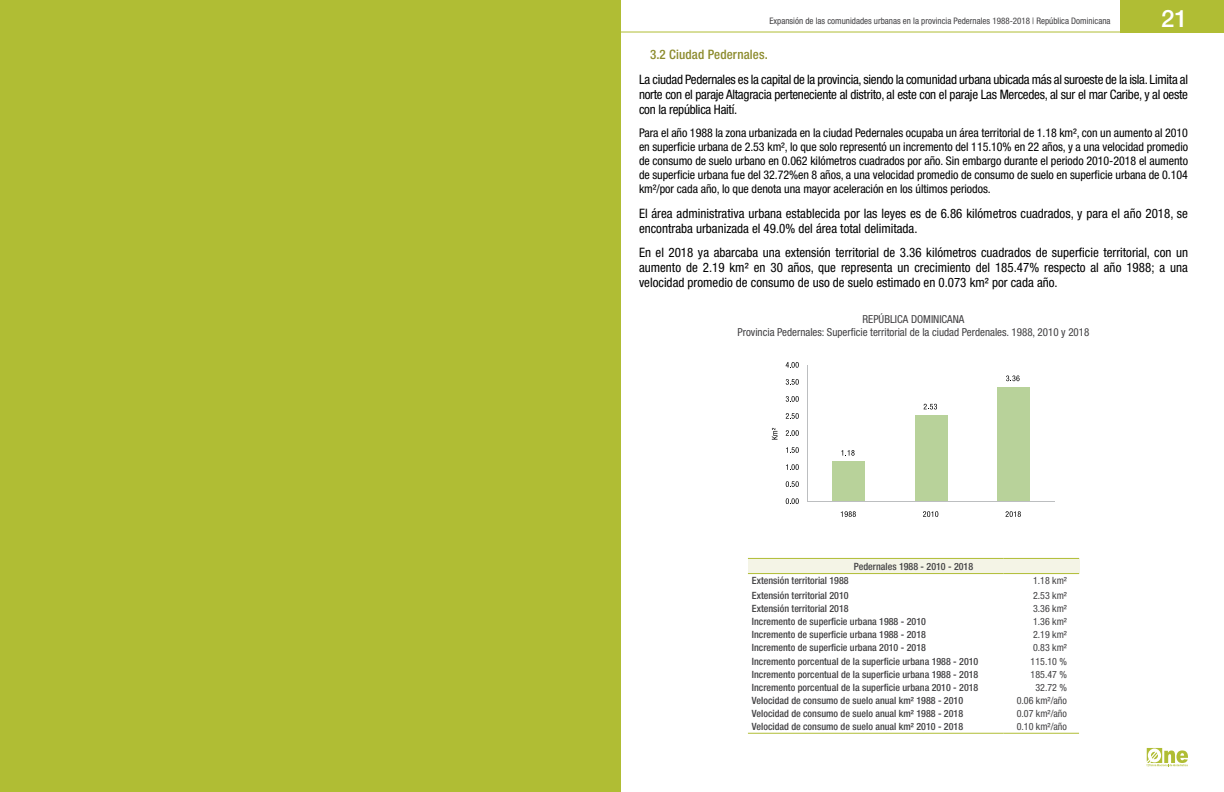
<style>
.page{position:relative;width:1224px;height:792px;background:#fff}
.page>*{position:absolute;margin:0;border:0;box-sizing:border-box;transform-origin:0 0}
.t1{font:500 24px "Helvetica Neue LT Std";color:#fff}
.t2{font:condensed 13px/15px "Helvetica Neue LT Std";color:#000;text-align:justify}
.t3{font:500 condensed 13px "Helvetica Neue LT Std";letter-spacing:.01em;color:#8c8b2d}
.t4{font:condensed 12px/13.8px "Helvetica Neue LT Std";letter-spacing:-.005em;color:#000;text-align:justify}
.t5{font:condensed 11px/13px "Helvetica Neue LT Std";color:#414042;text-align:center}
.t6{font:500 condensed 10px "Helvetica Neue LT Std";color:#414042}
.t7{font:condensed 10px "Helvetica Neue LT Std";color:#414042}
.t8{font:condensed 9px "Helvetica Neue LT Std";color:#414042}
</style>
<div class="page">
<div style="left:1120px;top:0;width:104px;height:33px;background:#b0bd34"></div>
<hr style="left:0;top:32px;width:1123px;height:1px;background:#b0bd34">
<svg style="left:1147px;top:748px;width:41px;height:19px"></svg>
<div style="left:832px;top:461px;width:33px;height:40px;background:#b8d29a"></div>
<div style="left:915px;top:415px;width:33px;height:86px;background:#b8d29a"></div>
<div style="left:997px;top:387px;width:33px;height:114px;background:#b8d29a"></div>
<hr style="left:807px;top:365px;width:1px;height:136px;background:#bcbec0">
<hr style="left:807px;top:501px;width:248px;height:1px;background:#bcbec0">
<svg style="left:841px;top:450px;width:14px;height:6px"></svg>
<svg style="left:924px;top:404px;width:13px;height:6px"></svg>
<svg style="left:1006px;top:376px;width:14px;height:5px"></svg>
<svg style="left:786px;top:498px;width:13px;height:6px"></svg>
<svg style="left:786px;top:481px;width:13px;height:6px"></svg>
<svg style="left:786px;top:464px;width:13px;height:6px"></svg>
<svg style="left:786px;top:447px;width:13px;height:6px"></svg>
<svg style="left:786px;top:430px;width:13px;height:6px"></svg>
<svg style="left:786px;top:413px;width:13px;height:6px"></svg>
<svg style="left:786px;top:396px;width:13px;height:6px"></svg>
<svg style="left:786px;top:379px;width:13px;height:6px"></svg>
<svg style="left:786px;top:362px;width:13px;height:6px"></svg>
<svg style="left:841px;top:511px;width:15px;height:6px"></svg>
<svg style="left:923px;top:511px;width:15px;height:6px"></svg>
<svg style="left:1006px;top:511px;width:15px;height:6px"></svg>
<svg style="left:772px;top:428px;width:5px;height:12px"></svg>
<div style="left:748px;top:558px;width:331px;height:16px;background:#f4f4e6"></div>
<hr style="left:748px;top:558px;width:256px;height:1px;background:#b0bd34">
<hr style="left:1004px;top:558px;width:75px;height:1px;background:#b0bd34">
<hr style="left:748px;top:573px;width:256px;height:1px;background:#b0bd34">
<hr style="left:1004px;top:573px;width:75px;height:1px;background:#b0bd34">
<hr style="left:748px;top:733px;width:256px;height:1px;background:#b0bd34">
<hr style="left:1004px;top:733px;width:75px;height:1px;background:#b0bd34">
<div style="left:0;top:0;width:621px;height:792px;background:#b0bd34"></div>
<p class="t8" style="left:769px;top:16px;width:343px">Expansión de las comunidades urbanas en la provincia Pedernales 1988-2018 | República Dominicana</p>
<h1 class="t1" style="left:1161px;top:4px;width:28px">21</h1>
<p class="t3" style="left:650px;top:46px;width:118px">3.2 Ciudad Pedernales.</p>
<p class="t2" style="left:639px;top:72px;width:551px">La ciudad Pedernales es la capital de la provincia, siendo la comunidad urbana ubicada más al suroeste de la isla. Limita al norte con el paraje Altagracia perteneciente al distrito, al este con el paraje Las Mercedes, al sur el mar Caribe, y al oeste con la república Haití.</p>
<p class="t4" style="left:639px;top:126px;width:551px">Para el año 1988 la zona urbanizada en la ciudad Pedernales ocupaba un área territorial de 1.18 km², con un aumento al 2010 en superficie urbana de 2.53 km², lo que solo representó un incremento del 115.10% en 22 años, y a una velocidad promedio de consumo de suelo urbano en 0.062 kilómetros cuadrados por año. Sin embargo durante el periodo 2010-2018 el aumento de superficie urbana fue del 32.72%en 8 años, a una velocidad promedio de consumo de suelo en superficie urbana de 0.104 km²/por cada año, lo que denota una mayor aceleración en los últimos periodos.</p>
<p class="t2" style="left:639px;top:205px;width:550px">El área administrativa urbana establecida por las leyes es de 6.86 kilómetros cuadrados, y para el año 2018, se encontraba urbanizada el 49.0% del área total delimitada.</p>
<p class="t2" style="left:639px;top:245px;width:551px">En el 2018 ya abarcaba una extensión territorial de 3.36 kilómetros cuadrados de superficie territorial, con un aumento de 2.19 km² en 30 años, que representa un crecimiento del 185.47% respecto al año 1988; a una velocidad promedio de consumo de uso de suelo estimado en 0.073 km² por cada año.</p>
<p class="t5" style="left:738px;top:313px;width:353px">REPÚBLICA DOMINICANA<br>Provincia Pedernales: Superficie territorial de la ciudad Perdenales. 1988, 2010 y 2018</p>
<p class="t6" style="left:854px;top:560px;width:121px">Pedernales 1988 - 2010 - 2018</p>
<p class="t6" style="left:752px;top:574px;width:98px">Extensión territorial 1988</p>
<p class="t7" style="left:1033px;top:574px;width:35px">1.18 km²</p>
<p class="t6" style="left:752px;top:589px;width:98px">Extensión territorial 2010</p>
<p class="t7" style="left:1033px;top:590px;width:35px">2.53 km²</p>
<p class="t6" style="left:752px;top:602px;width:98px">Extensión territorial 2018</p>
<p class="t7" style="left:1033px;top:603px;width:35px">3.36 km²</p>
<p class="t6" style="left:752px;top:616px;width:175px">Incremento de superficie urbana 1988 - 2010</p>
<p class="t7" style="left:1033px;top:616px;width:35px">1.36 km²</p>
<p class="t6" style="left:752px;top:629px;width:175px">Incremento de superficie urbana 1988 - 2018</p>
<p class="t7" style="left:1033px;top:629px;width:35px">2.19 km²</p>
<p class="t6" style="left:752px;top:642px;width:175px">Incremento de superficie urbana 2010 - 2018</p>
<p class="t7" style="left:1033px;top:642px;width:35px">0.83 km²</p>
<p class="t6" style="left:752px;top:655px;width:228px">Incremento porcentual de la superficie urbana 1988 - 2010</p>
<p class="t7" style="left:1031px;top:655px;width:38px">115.10 %</p>
<p class="t6" style="left:752px;top:668px;width:228px">Incremento porcentual de la superficie urbana 1988 - 2018</p>
<p class="t7" style="left:1031px;top:668px;width:38px">185.47 %</p>
<p class="t6" style="left:752px;top:681px;width:228px">Incremento porcentual de la superficie urbana 2010 - 2018</p>
<p class="t7" style="left:1035px;top:682px;width:33px">32.72 %</p>
<p class="t6" style="left:752px;top:694px;width:213px">Velocidad de consumo de suelo anual km² 1988 - 2010</p>
<p class="t7" style="left:1017px;top:695px;width:52px">0.06 km²/año</p>
<p class="t6" style="left:752px;top:708px;width:213px">Velocidad de consumo de suelo anual km² 1988 - 2018</p>
<p class="t7" style="left:1017px;top:708px;width:52px">0.07 km²/año</p>
<p class="t6" style="left:752px;top:721px;width:213px">Velocidad de consumo de suelo anual km² 2010 - 2018</p>
<p class="t7" style="left:1017px;top:721px;width:52px">0.10 km²/año</p>
</div>
